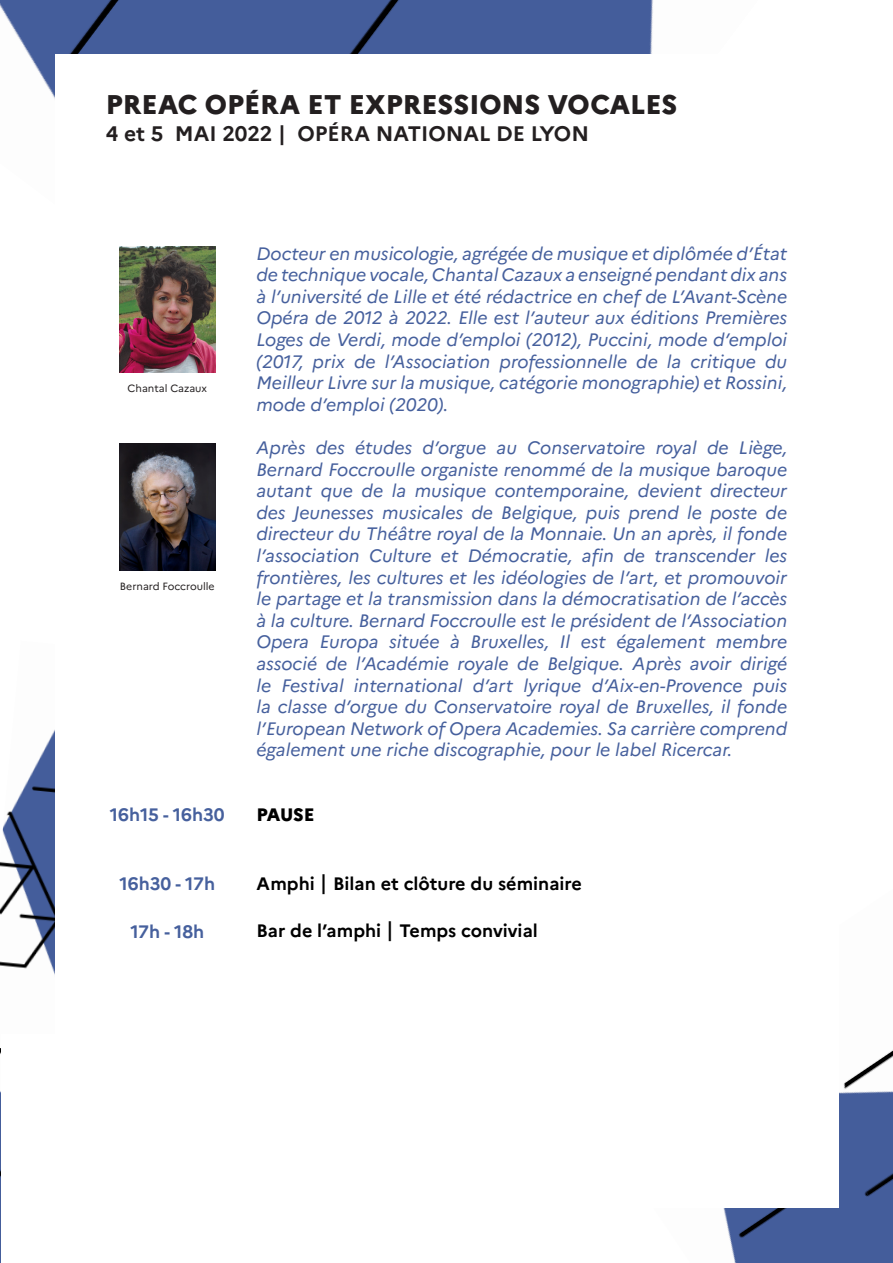
<style>
.page{position:relative;width:893px;height:1263px;background:#fff}
.page>*{position:absolute;margin:0;border:0;box-sizing:border-box;transform-origin:0 0}
.t1{font:800 27px "Marianne";color:#231f20}
.t2{font:700 21px "Marianne";color:#231f20}
.t3{font:italic 18px/21.6px "Marianne";color:#46609d;text-align:justify}
.t4{font:700 18px "Marianne";color:#000}
.t5{font:700 18px "Marianne";color:#46609d}
.t6{font:800 18px "Marianne";letter-spacing:-.01em;color:#000}
.t7{font:10.5px "Marianne";color:#231f20}
.s1{font-weight:500;font-size:21px}
</style>
<div class="page">
<img style="left:723px;top:1050px;width:170px;height:213px">
<img style="left:0;top:729px;width:55px;height:325px">
<div style="left:1px;top:1034px;width:270px;height:229px;background:#fff"></div>
<img style="left:0;top:0;width:653px;height:99px">
<div style="left:55px;top:55px;width:783px;height:1153px;background:#fff"></div>
<img style="left:119px;top:246px;width:96px;height:127px">
<img style="left:119px;top:443px;width:96px;height:127px">
<p class="t1" style="left:106px;top:83px;width:573px">PREAC OPÉRA ET EXPRESSIONS VOCALES</p>
<p class="t2" style="left:106px;top:117px;width:485px">4 et 5 MAI 2022 | OPÉRA NATIONAL DE LYON</p>
<p class="t7" style="left:128px;top:381px;width:81px">Chantal Cazaux</p>
<p class="t7" style="left:120px;top:578px;width:96px">Bernard Foccroulle</p>
<p class="t5" style="left:110px;top:801px;width:116px">16h15 - 16h30</p>
<p class="t5" style="left:120px;top:870px;width:97px">16h30 - 17h</p>
<p class="t5" style="left:130px;top:918px;width:75px">17h - 18h</p>
<p class="t3" style="left:256px;top:241px;width:532px">Docteur en musicologie, agrégée de musique et diplômée d’État de technique vocale, Chantal Cazaux a enseigné pendant dix ans à l’université de Lille et été rédactrice en chef de L’Avant-Scène Opéra de 2012 à 2022. Elle est l’auteur aux éditions Premières Loges de Verdi, mode d’emploi (2012), Puccini, mode d’emploi (2017, prix de l’Association professionnelle de la critique du Meilleur Livre sur la musique, catégorie monographie) et Rossini, mode d’emploi (2020).</p>
<p class="t3" style="left:256px;top:435px;width:532px">Après des études d’orgue au Conservatoire royal de Liège, Bernard Foccroulle organiste renommé de la musique baroque autant que de la musique contemporaine, devient directeur des Jeunesses musicales de Belgique, puis prend le poste de directeur du Théâtre royal de la Monnaie. Un an après, il fonde l’association Culture et Démocratie, afin de transcender les frontières, les cultures et les idéologies de l’art, et promouvoir le partage et la transmission dans la démocratisation de l’accès à la culture. Bernard Foccroulle est le président de l’Association Opera Europa située à Bruxelles, Il est également membre associé de l’Académie royale de Belgique. Après avoir dirigé le Festival international d’art lyrique d’Aix-en-Provence puis la classe d’orgue du Conservatoire royal de Bruxelles, il fonde l’European Network of Opera Academies. Sa carrière comprend également une riche discographie, pour le label Ricercar.</p>
<p class="t6" style="left:256px;top:801px;width:60px">PAUSE</p>
<p class="t4" style="left:256px;top:869px;width:327px">Amphi <span class="s1">|</span> Bilan et clôture du séminaire</p>
<p class="t4" style="left:256px;top:917px;width:283px">Bar de l’amphi <span class="s1">|</span> Temps convivial</p>
</div>
